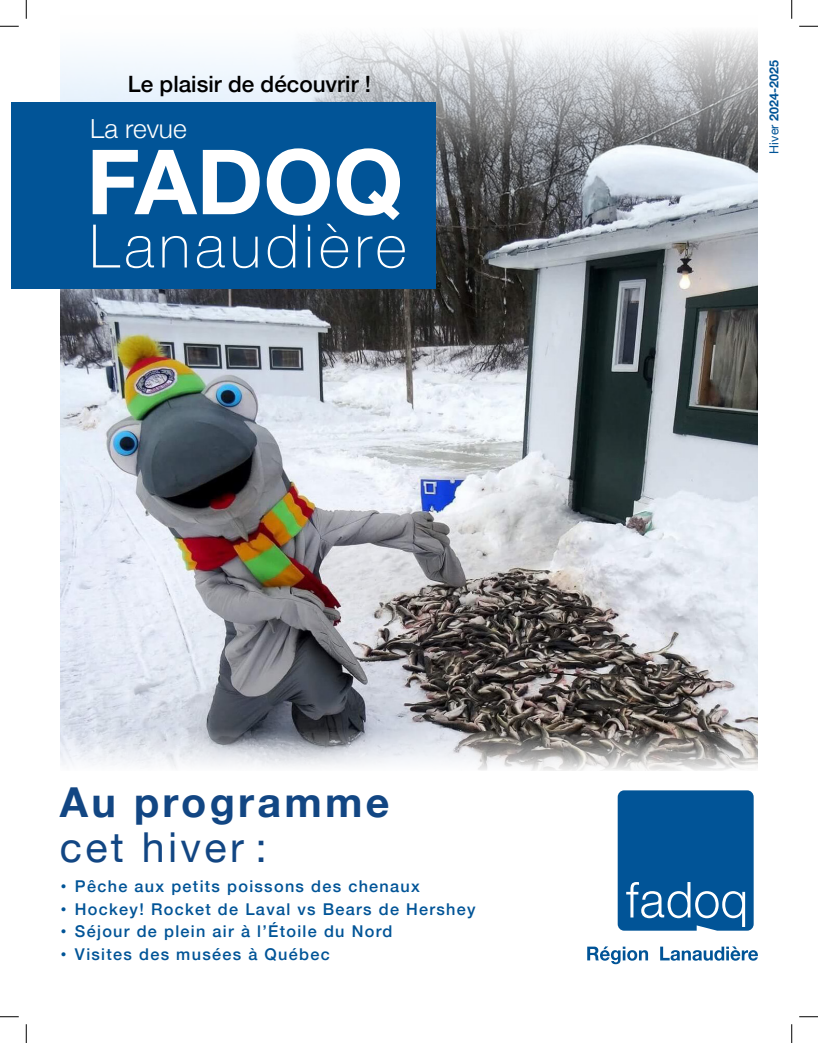
<style>
.page{position:relative;width:818px;height:1043px;background:#fff}
.page>*{position:absolute;margin:0;border:0;box-sizing:border-box;transform-origin:0 0}
.t1{font:700 90px "Helvetica Neue";color:#fff}
.t2{font:100 60px "Helvetica Neue";letter-spacing:.08em;color:#fff}
.t3{font:700 41.25px/45px "Helvetica Neue";letter-spacing:.08em;color:#124683}
.Sous-titre_25_pt{font:300 26.25px "Helvetica Neue";color:#fff}
.Sous-titre_25_pt-2{font:500 22.5px "Helvetica Neue";color:#000}
.t4{font:500 16.25px "Helvetica Neue";letter-spacing:.08em;color:#015497}
.Sous-titre_25_pt-3{font:700 12.5px "Helvetica Neue";color:#015497}
.s1{font-weight:400}
.s2{font-family:"Gotham";font-weight:300}
</style>
<div class="page">
<img style="left:60px;top:32px;width:698px;height:674px">
<div style="left:11px;top:103px;width:424px;height:186px;background:#015497"></div>
<svg style="left:617px;top:790px;width:136px;height:140px;background:#15619f"></svg>
<div style="left:725px;top:893px;width:17px;height:22px;background:#015497;border-radius:50%"></div>
<svg style="left:587px;top:946px;width:61px;height:18px"></svg>
<svg style="left:660px;top:946px;width:98px;height:14px"></svg>
<svg style="left:60px;top:706px;width:698px;height:65px;background:#aaaaad"></svg>
<svg style="left:0;top:25px;width:19px;height:2px"></svg>
<svg style="left:799px;top:25px;width:19px;height:2px"></svg>
<svg style="left:0;top:1016px;width:19px;height:1px"></svg>
<svg style="left:799px;top:1016px;width:19px;height:1px"></svg>
<svg style="left:25px;top:0;width:2px;height:19px"></svg>
<svg style="left:25px;top:1024px;width:2px;height:18px"></svg>
<svg style="left:791px;top:0;width:1px;height:19px"></svg>
<svg style="left:791px;top:1024px;width:1px;height:18px"></svg>
<p class="Sous-titre_25_pt-2" style="left:128px;top:66px;width:245px">Le plaisir de découvrir !</p>
<p class="Sous-titre_25_pt" style="left:90px;top:107px;width:98px">La revue</p>
<p class="t1" style="left:86px;top:111px;width:318px">FADOQ</p>
<p class="t2" style="left:89px;top:201px;width:319px">Lanaudière</p>
<p class="t3" style="left:60px;top:781px;width:331px">Au programme <span class="s1">cet hiver :</span></p>
<p class="t4" style="left:60px;top:873px;width:361px"><span class="s2">•</span> Pêche aux petits poissons des chenaux</p>
<p class="t4" style="left:60px;top:895px;width:417px"><span class="s2">•</span> Hockey! Rocket de Laval vs Bears de Hershey</p>
<p class="t4" style="left:60px;top:918px;width:334px"><span class="s2">•</span> Séjour de plein air à l’Étoile du Nord</p>
<p class="t4" style="left:60px;top:940px;width:271px"><span class="s2">•</span> Visites des musées à Québec</p>
<p class="Sous-titre_25_pt-3" style="left:764px;top:153px;width:95px;rotate:-90deg"><span class="s1">Hiver</span> 2024-2025</p>
</div>
